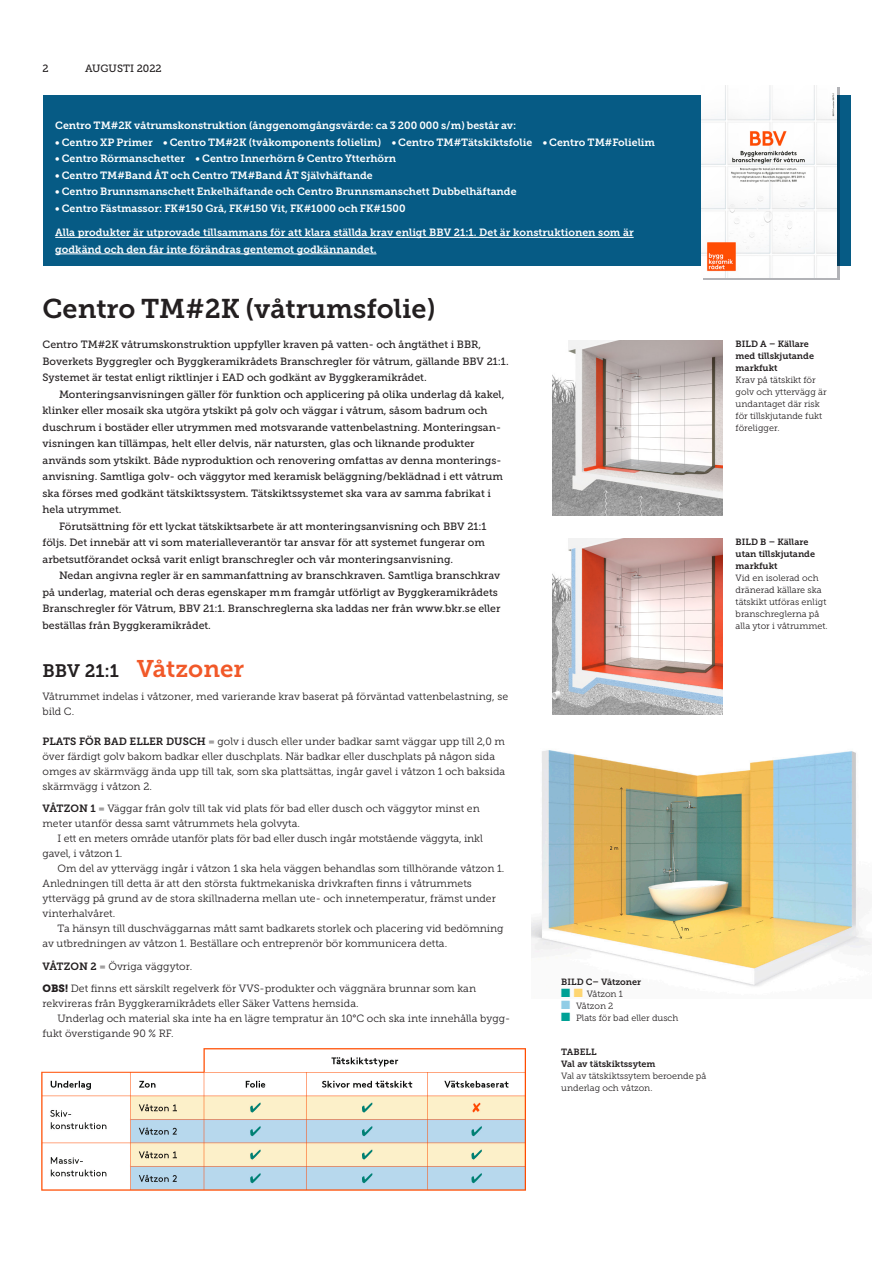
<style>
.page{position:relative;width:893px;height:1263px;background:#fff}
.page>*{position:absolute;margin:0;border:0;box-sizing:border-box;transform-origin:0 0}
.t1{font:27px "Museo Slab 700";color:#231f20}
.t2{font:24px "Museo Slab 700";color:#f15929}
.t3{font:10.5px/16.5px "Museo Slab 500";color:#231f20}
.t4{font:10.5px/15px "Museo Slab 300";color:#231f20}
.t5{font:10.5px/16.5px "Museo Slab 700";color:#fff}
.t6{font:9px/12px "Museo Slab 300";color:#231f20}
.t7{font:9px/12px "Museo Slab 700";color:#231f20}
.s1{font-size:18px;color:#231f20}
.s2{font-family:"Museo Slab 700"}
.s3{font-family:"Museo Slab 900"}
.s4{color:#00a195}
.s5{color:#fed672}
.s6{color:#91cde6}
</style>
<div class="page">
<img style="left:41px;top:1048px;width:485px;height:143px">
<img style="left:531px;top:750px;width:341px;height:237px">
<div style="left:43px;top:96px;width:807px;height:170px;background:#065b85"></div>
<hr style="left:55px;top:237px;width:579px;height:1px;background:#fff">
<hr style="left:55px;top:254px;width:321px;height:1px;background:#fff">
<svg style="left:704px;top:87px;width:136px;height:193px"></svg>
<img style="left:702px;top:85px;width:135px;height:192px">
<img style="left:553px;top:340px;width:170px;height:176px">
<img style="left:553px;top:539px;width:170px;height:175px">
<p class="t3" style="left:43px;top:60px;width:8px">2</p>
<p class="t3" style="left:85px;top:60px;width:78px">AUGUSTI 2022</p>
<p class="t5" style="left:55px;top:117px;width:463px">Centro TM#2K våtrumskonstruktion (ånggenomgångsvärde: ca 3 200 000 s/m) består av:</p>
<p class="t5" style="left:55px;top:134px;width:601px">• Centro XP Primer • Centro TM#2K (tvåkomponents folielim) • Centro TM#Tätskiktsfolie • Centro TM#Folielim</p>
<p class="t5" style="left:55px;top:150px;width:342px">• Centro Rörmanschetter • Centro Innerhörn &amp; Centro Ytterhörn</p>
<p class="t5" style="left:55px;top:167px;width:319px">• Centro TM#Band ÅT och Centro TM#Band ÅT Självhäftande</p>
<p class="t5" style="left:55px;top:183px;width:463px">• Centro Brunnsmanschett Enkelhäftande och Centro Brunnsmanschett Dubbelhäftande</p>
<p class="t5" style="left:55px;top:200px;width:352px">• Centro Fästmassor: FK#150 Grå, FK#150 Vit, FK#1000 och FK#1500</p>
<p class="t5" style="left:55px;top:224px;width:580px">Alla produkter är utprovade tillsammans för att klara ställda krav enligt BBV 21:1. Det är konstruktionen som är godkänd och den får inte förändras gentemot godkännandet.</p>
<h1 class="t1" style="left:43px;top:293px;width:395px">Centro TM#2K (våtrumsfolie)</h1>
<p class="t3" style="left:43px;top:336px;width:468px">Centro TM#2K våtrumskonstruktion uppfyller kraven på vatten- och ångtäthet i BBR,<br>Boverkets Byggregler och Byggkeramikrådets Branschregler för våtrum, gällande BBV 21:1.<br>Systemet är testat enligt riktlinjer i EAD och godkänt av Byggkeramikrådet.</p>
<p class="t3" style="left:59px;top:386px;width:447px">Monteringsanvisningen gäller för funktion och applicering på olika underlag då kakel,</p>
<p class="t3" style="left:43px;top:402px;width:447px">klinker eller mosaik ska utgöra ytskikt på golv och väggar i våtrum, såsom badrum och</p>
<p class="t3" style="left:43px;top:419px;width:460px">duschrum i bostäder eller utrymmen med motsvarande vattenbelastning. Monteringsan-</p>
<p class="t3" style="left:43px;top:435px;width:434px">visningen kan tillämpas, helt eller delvis, när natursten, glas och liknande produkter</p>
<p class="t3" style="left:43px;top:452px;width:460px">används som ytskikt. Både nyproduktion och renovering omfattas av denna monterings-</p>
<p class="t3" style="left:43px;top:468px;width:462px">anvisning. Samtliga golv- och väggytor med keramisk beläggning/beklädnad i ett våtrum</p>
<p class="t3" style="left:43px;top:485px;width:450px">ska förses med godkänt tätskiktssystem. Tätskiktssystemet ska vara av samma fabrikat i</p>
<p class="t3" style="left:43px;top:501px;width:81px">hela utrymmet.</p>
<p class="t3" style="left:59px;top:518px;width:429px">Förutsättning för ett lyckat tätskiktsarbete är att monteringsanvisning och BBV 21:1</p>
<p class="t3" style="left:43px;top:534px;width:444px">följs. Det innebär att vi som materialleverantör tar ansvar för att systemet fungerar om</p>
<p class="t3" style="left:43px;top:551px;width:412px">arbetsutförandet också varit enligt branschregler och vår monteringsanvisning.</p>
<p class="t3" style="left:59px;top:567px;width:443px">Nedan angivna regler är en sammanfattning av branschkraven. Samtliga branschkrav</p>
<p class="t3" style="left:43px;top:584px;width:457px">på underlag, material och deras egenskaper mm framgår utförligt av Byggkeramikrådets</p>
<p class="t3" style="left:43px;top:600px;width:460px">Branschregler för Våtrum, BBV 21:1. Branschreglerna ska laddas ner från www.bkr.se eller</p>
<p class="t3" style="left:43px;top:617px;width:170px">beställas från Byggkeramikrådet.</p>
<h2 class="t2" style="left:43px;top:655px;width:203px"><span class="s1">BBV 21:1</span> Våtzoner</h2>
<p class="t4" style="left:43px;top:689px;width:467px">Våtrummet indelas i våtzoner, med varierande krav baserat på förväntad vattenbelastning, se bild C.</p>
<p class="t4" style="left:43px;top:734px;width:464px"><span class="s2">PLATS FÖR BAD ELLER DUSCH</span> = golv i dusch eller under badkar samt väggar upp till 2,0 m över färdigt golv bakom badkar eller duschplats. När badkar eller duschplats på någon sida omges av skärmvägg ända upp till tak, som ska plattsättas, ingår gavel i våtzon 1 och baksida skärmvägg i våtzon 2.</p>
<p class="t4" style="left:43px;top:801px;width:439px"><span class="s2">VÅTZON 1</span> = Väggar från golv till tak vid plats för bad eller dusch och väggytor minst en meter utanför dessa samt våtrummets hela golvyta.</p>
<p class="t4" style="left:43px;top:831px;width:442px;text-indent:15px">I ett en meters område utanför plats för bad eller dusch ingår motstående väggyta, inkl gavel, i våtzon 1.</p>
<p class="t4" style="left:43px;top:861px;width:463px;text-indent:15px">Om del av yttervägg ingår i våtzon 1 ska hela väggen behandlas som tillhörande våtzon 1.<br>Anledningen till detta är att den största fuktmekaniska drivkraften finns i våtrummets yttervägg på grund av de stora skillnaderna mellan ute- och innetemperatur, främst under vinterhalvåret.</p>
<p class="t4" style="left:43px;top:921px;width:463px;text-indent:15px">Ta hänsyn till duschväggarnas mått samt badkarets storlek och placering vid bedömning av utbredningen av våtzon 1. Beställare och entreprenör bör kommunicera detta.</p>
<p class="t4" style="left:43px;top:955px;width:435px;line-height:22.5px"><span class="s2">VÅTZON 2</span> = Övriga väggytor.<br><span class="s3">OBS!</span> Det finns ett särskilt regelverk för VVS-produkter och väggnära brunnar som kan</p>
<p class="t4" style="left:43px;top:996px;width:318px">rekvireras från Byggkeramikrådets eller Säker Vattens hemsida.</p>
<p class="t4" style="left:58px;top:1011px;width:454px">Underlag och material ska inte ha en lägre tempratur än 10°C och ska inte innehålla bygg-</p>
<p class="t4" style="left:43px;top:1026px;width:133px">fukt överstigande 90 % RF.</p>
<p class="t7" style="left:561px;top:976px;width:81px">BILD C– Våtzoner</p>
<p class="t6" style="left:561px;top:988px;width:63px"><span class="s4">■</span> <span class="s5">■</span> Våtzon 1</p>
<p class="t6" style="left:561px;top:1000px;width:54px"><span class="s6">■</span> Våtzon 2</p>
<p class="t6" style="left:561px;top:1012px;width:119px"><span class="s4">■</span> Plats för bad eller dusch</p>
<p class="t7" style="left:561px;top:1046px;width:96px">TABELL<br>Val av tätskiktssytem</p>
<p class="t6" style="left:561px;top:1070px;width:147px">Val av tätskiktssytem beroende på underlag och våtzon.</p>
<p class="t7" style="left:736px;top:338px;width:80px">BILD A – Källare med tillskjutande markfukt</p>
<p class="t6" style="left:736px;top:374px;width:93px">Krav på tätskikt för golv och yttervägg är undantaget där risk för tillskjutande fukt föreligger.</p>
<p class="t7" style="left:736px;top:536px;width:81px">BILD B – Källare utan tillskjutande markfukt</p>
<p class="t6" style="left:736px;top:572px;width:93px">Vid en isolerad och dränerad källare ska tätskikt utföras enligt branschreglerna på alla ytor i våtrummet.</p>
</div>
